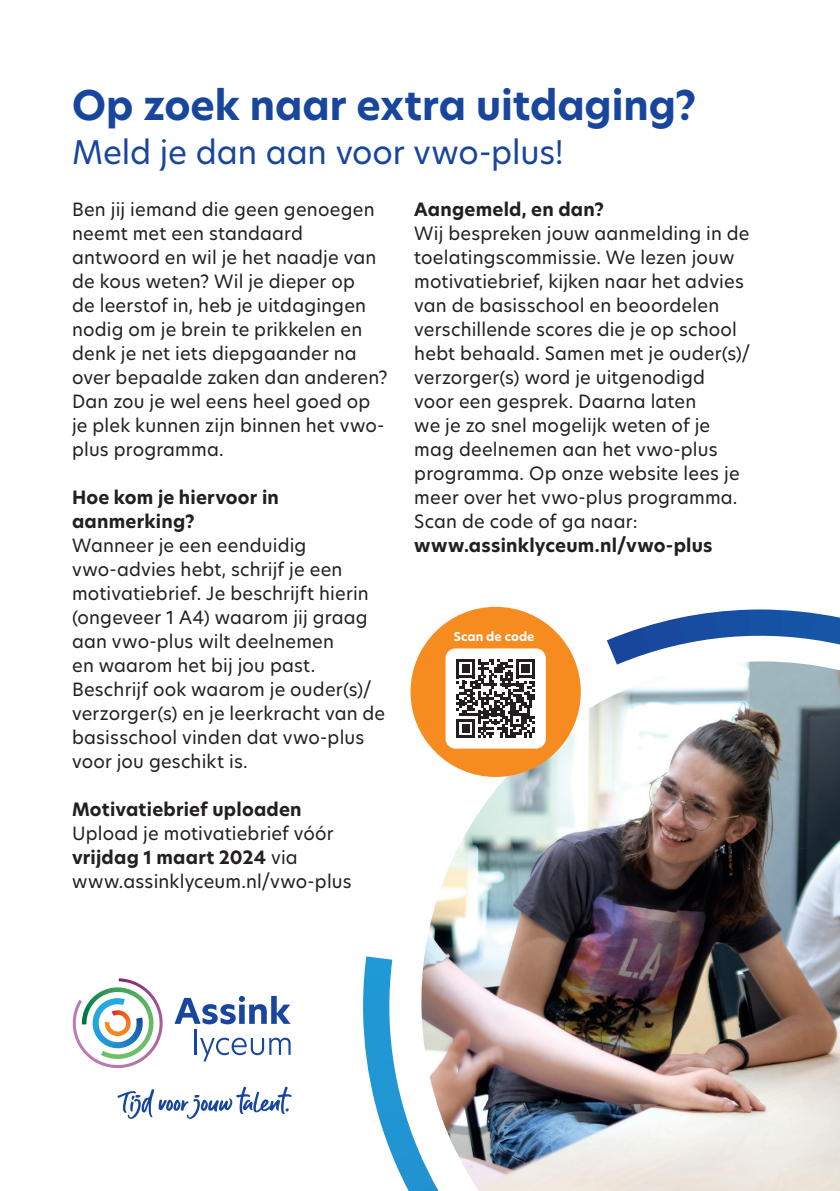
<style>
.page{position:relative;width:840px;height:1191px;background:#fff}
.page>*{position:absolute;margin:0;border:0;box-sizing:border-box;transform-origin:0 0}
.t1{font:700 40px "New Hero";color:#18469d}
.t2{font:32px "New Hero";letter-spacing:-.005em;color:#18469d}
.t3{font:18px/24px "New Hero";letter-spacing:.01em;color:#231f20}
.t4{font:700 18px/24px "New Hero";letter-spacing:.015em;color:#231f20}
.t5{font:700 12px "New Hero";color:#fff}
.s1{font-weight:700}
</style>
<div class="page">
<img style="left:363px;top:609px;width:476px;height:582px">
<div style="left:410px;top:607px;width:170px;height:170px;background:#f68b1f;border-radius:50%"></div>
<div style="left:445px;top:648px;width:100px;height:100px;background:#fff;border-radius:10px"></div>
<svg style="left:456px;top:659px;width:78px;height:79px"></svg>
<svg style="left:72px;top:978px;width:91px;height:90px"></svg>
<svg style="left:174px;top:996px;width:116px;height:28px"></svg>
<hr style="left:194px;top:1029px;width:2px;height:25px;background:#18469d">
<svg style="left:200px;top:1037px;width:90px;height:24px"></svg>
<svg style="left:117px;top:1086px;width:174px;height:33px"></svg>
<h1 class="t1" style="left:72px;top:78px;width:625px">Op zoek naar extra uitdaging?</h1>
<h2 class="t2" style="left:72px;top:130px;width:492px">Meld je dan aan voor vwo-plus!</h2>
<p class="t3" style="left:72px;top:197px;width:317px">Ben jij iemand die geen genoegen neemt met een standaard antwoord en wil je het naadje van de kous weten? Wil je dieper op<br>de leerstof in, heb je uitdagingen nodig om je brein te prikkelen en denk je net iets diepgaander na over bepaalde zaken dan anderen?<br>Dan zou je wel eens heel goed op je plek kunnen zijn binnen het vwo&shy;plus programma.</p>
<p class="t4" style="left:72px;top:485px;width:208px">Hoe kom je hiervoor in aanmerking?</p>
<p class="t3" style="left:72px;top:533px;width:314px">Wanneer je een eenduidig vwo-advies hebt, schrijf je een motivatiebrief. Je beschrijft hierin (ongeveer 1 A4) waarom jij graag aan vwo-plus wilt deelnemen<br>en waarom het bij jou past.<br>Beschrijf ook waarom je ouder(s)/ verzorger(s) en je leerkracht van de basisschool vinden dat vwo-plus voor jou geschikt is.</p>
<p class="t4" style="left:72px;top:797px;width:231px">Motivatiebrief uploaden</p>
<p class="t3" style="left:72px;top:821px;width:281px">Upload je motivatiebrief vóór <span class="s1">vrijdag 1 maart 2024</span> via www.assinklyceum.nl/vwo-plus</p>
<p class="t4" style="left:414px;top:197px;width:191px">Aangemeld, en dan?</p>
<p class="t3" style="left:414px;top:221px;width:337px">Wij bespreken jouw aanmelding in de toelatingscommissie. We lezen jouw motivatiebrief, kijken naar het advies van de basisschool en beoordelen verschillende scores die je op school hebt behaald. Samen met je ouder(s)/ verzorger(s) word je uitgenodigd<br>voor een gesprek. Daarna laten<br>we je zo snel mogelijk weten of je mag deelnemen aan het vwo-plus programma. Op onze website lees je meer over het vwo-plus programma.<br>Scan de code of ga naar:</p>
<p class="t4" style="left:414px;top:533px;width:299px">www.assinklyceum.nl/vwo-plus</p>
<p class="t5" style="left:453px;top:628px;width:82px">Scan de code</p>
</div>
